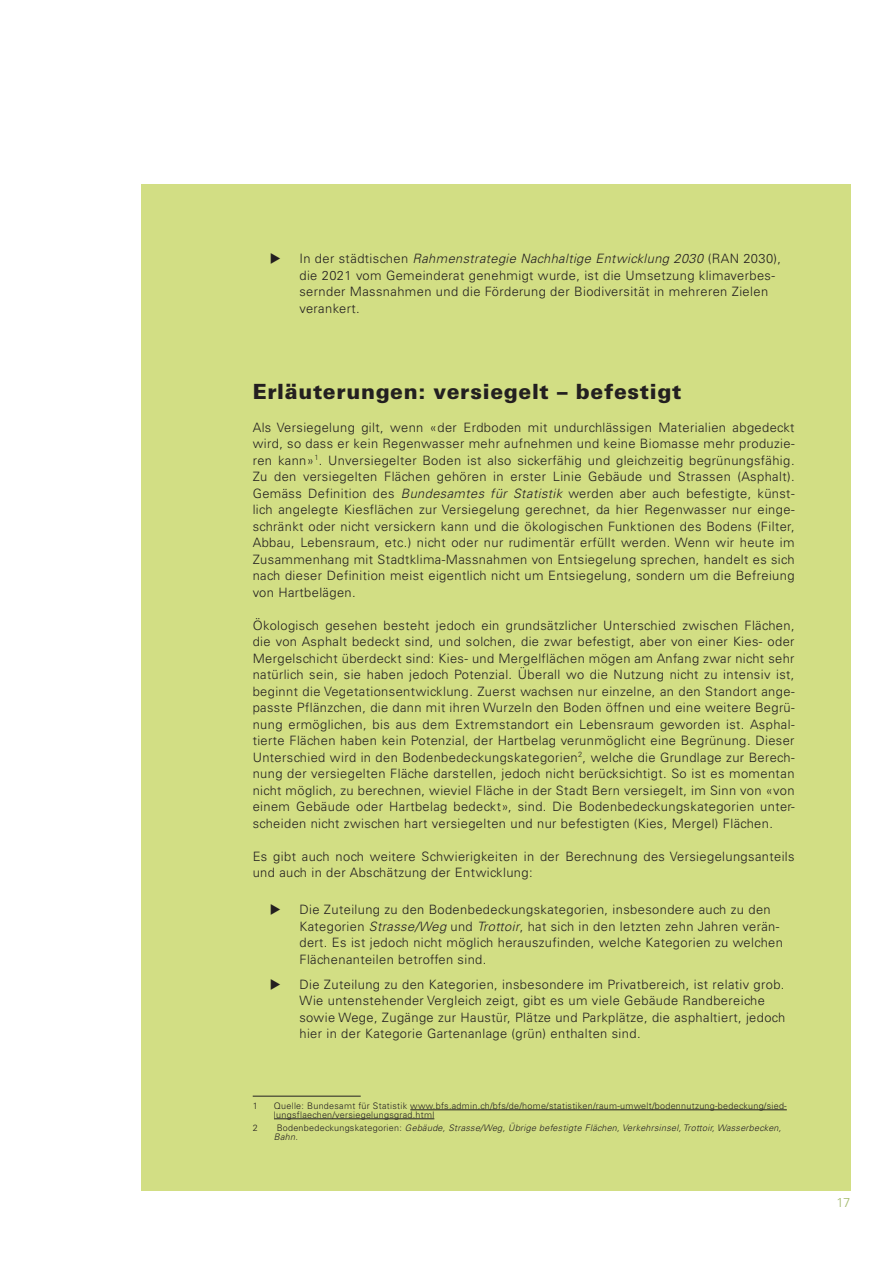
<style>
.page{position:relative;width:893px;height:1263px;background:#fff}
.page>*{position:absolute;margin:0;border:0;box-sizing:border-box;transform-origin:0 0}
.t1{font:900 21px "Univers LT Std";letter-spacing:.03em;color:#231f20}
.t2{font:300 12.9px/16.5px "Univers LT Std";letter-spacing:.03em;color:#231f20}
.t3{font:300 12.9px "Univers LT Std";color:#a2b96a}
.t4{font:300 9px/9px "Univers LT Std";letter-spacing:.03em;color:#231f20}
.t5{font:italic 300 9px/9px "Univers LT Std";letter-spacing:.03em;color:#231f20}
.s1{font-style:italic}
.s2{font-style:normal}
</style>
<div class="page">
<div style="left:141px;top:184px;width:709px;height:1007px;background:#d2de84"></div>
<hr style="left:253px;top:1096px;width:108px;height:1px;background:#231f20">
<hr style="left:410px;top:1109px;width:377px;height:1px;background:#231f20">
<hr style="left:274px;top:1118px;width:160px;height:1px;background:#231f20">
<p class="t2" style="left:299px;top:251px;width:483px">In der städtischen <span class="s1">Rahmenstrategie Nachhaltige Entwicklung 2030</span> (RAN 2030), die 2021 vom Gemeinderat genehmigt wurde, ist die Umsetzung klimaverbes&shy;sernder Massnahmen und die Förderung der Biodiversität in mehreren Zielen verankert.</p>
<h1 class="t1" style="left:253px;top:378px;width:430px">Erläuterungen: versiegelt – befestigt</h1>
<p class="t2" style="left:253px;top:419px;width:543px;text-align:justify">Als Versiegelung gilt, wenn «der Erdboden mit undurchlässigen Materialien abgedeckt wird, so dass er kein Regenwasser mehr aufnehmen und keine Biomasse mehr produzie&shy;ren kann»<sup>1</sup>. Unversiegelter Boden ist also sickerfähig und gleichzeitig begrünungsfähig.<br>Zu den versiegelten Flächen gehören in erster Linie Gebäude und Strassen (Asphalt).<br>Gemäss Definition des <span class="s1">Bundesamtes für Statistik</span> werden aber auch befestigte, künst&shy;lich angelegte Kiesflächen zur Versiegelung gerechnet, da hier Regenwasser nur einge&shy;schränkt oder nicht versickern kann und die ökologischen Funktionen des Bodens (Filter, Abbau, Lebensraum, etc.) nicht oder nur rudimentär erfüllt werden. Wenn wir heute im Zusammenhang mit Stadtklima-Massnahmen von Entsiegelung sprechen, handelt es sich nach dieser Definition meist eigentlich nicht um Entsiegelung, sondern um die Befreiung von Hartbelägen.</p>
<p class="t2" style="left:253px;top:617px;width:543px;text-align:justify">Ökologisch gesehen besteht jedoch ein grundsätzlicher Unterschied zwischen Flächen, die von Asphalt bedeckt sind, und solchen, die zwar befestigt, aber von einer Kies- oder Mergelschicht überdeckt sind: Kies- und Mergelflächen mögen am Anfang zwar nicht sehr natürlich sein, sie haben jedoch Potenzial. Überall wo die Nutzung nicht zu intensiv ist, beginnt die Vegetationsentwicklung. Zuerst wachsen nur einzelne, an den Standort ange&shy;passte Pflänzchen, die dann mit ihren Wurzeln den Boden öffnen und eine weitere Begrü&shy;nung ermöglichen, bis aus dem Extremstandort ein Lebensraum geworden ist. Asphal&shy;tierte Flächen haben kein Potenzial, der Hartbelag verunmöglicht eine Begrünung. Dieser Unterschied wird in den Bodenbedeckungskategorien<sup>2</sup>, welche die Grundlage zur Berech&shy;nung der versiegelten Fläche darstellen, jedoch nicht berücksichtigt. So ist es momentan nicht möglich, zu berechnen, wieviel Fläche in der Stadt Bern versiegelt, im Sinn von «von einem Gebäude oder Hartbelag bedeckt», sind. Die Bodenbedeckungskategorien unter&shy;scheiden nicht zwischen hart versiegelten und nur befestigten (Kies, Mergel) Flächen.</p>
<p class="t2" style="left:253px;top:848px;width:543px">Es gibt auch noch weitere Schwierigkeiten in der Berechnung des Versiegelungsanteils und auch in der Abschätzung der Entwicklung:</p>
<p class="t2" style="left:299px;top:901px;width:485px">Die Zuteilung zu den Bodenbedeckungskategorien, insbesondere auch zu den Kategorien <span class="s1">Strasse/Weg</span> und <span class="s1">Trottoir</span>, hat sich in den letzten zehn Jahren verän&shy;dert. Es ist jedoch nicht möglich herauszufinden, welche Kategorien zu welchen Flächenanteilen betroffen sind.</p>
<p class="t2" style="left:299px;top:976px;width:487px">Die Zuteilung zu den Kategorien, insbesondere im Privatbereich, ist relativ grob.<br>Wie untenstehender Vergleich zeigt, gibt es um viele Gebäude Randbereiche sowie Wege, Zugänge zur Haustür, Plätze und Parkplätze, die asphaltiert, jedoch hier in der Kategorie Gartenanlage (grün) enthalten sind.</p>
<p class="t4" style="left:253px;top:1101px;width:7px">1</p>
<p class="t4" style="left:274px;top:1101px;width:514px">Quelle: Bundesamt für Statistik www.bfs.admin.ch/bfs/de/home/statistiken/raum-umwelt/bodennutzung-bedeckung/sied&shy;lungsflaechen/versiegelungsgrad.html</p>
<p class="t4" style="left:253px;top:1123px;width:7px">2</p>
<p class="t5" style="left:274px;top:1123px;width:509px;text-indent:3px"><span class="s2">Bodenbedeckungskategorien:</span> Gebäude, Strasse/Weg, Übrige befestigte Flächen, Verkehrsinsel, Trottoir, Wasserbecken,<br>Bahn.</p>
<p class="t3" style="left:837px;top:1195px;width:15px">17</p>
</div>
